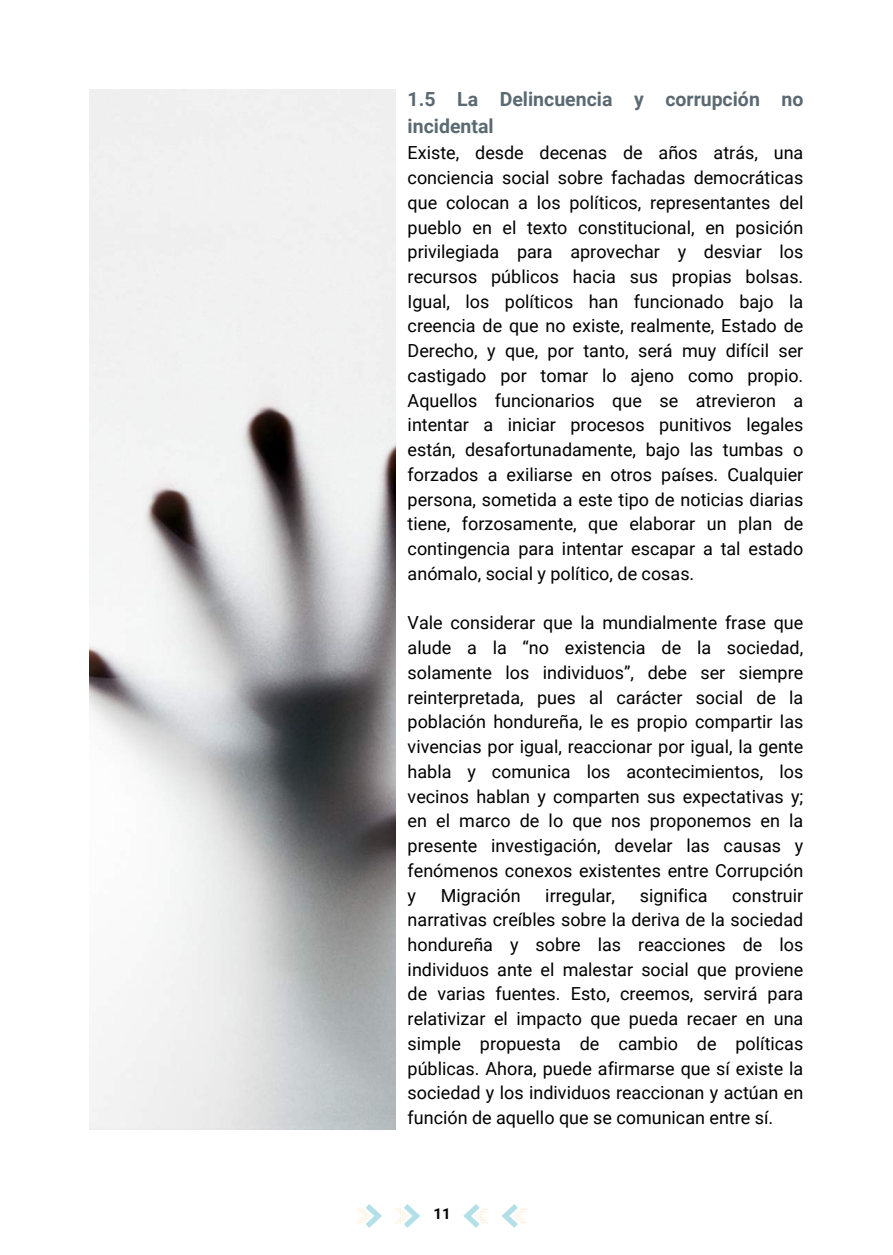
<style>
.page{position:relative;width:893px;height:1255px;background:#fff}
.page>*{position:absolute;margin:0;border:0;box-sizing:border-box;transform-origin:0 0}
.t1{font:700 19.5px/27px "Roboto";color:#5b6a72}
.t2{font:18px/24.8px "Roboto";color:#000;text-align:justify}
.t3{font:700 15px "Roboto";color:#000}
</style>
<div class="page">
<svg style="left:357px;top:1204px;width:25px;height:23px"></svg>
<svg style="left:395px;top:1204px;width:25px;height:23px"></svg>
<svg style="left:501px;top:1204px;width:25px;height:23px"></svg>
<svg style="left:463px;top:1204px;width:25px;height:23px"></svg>
<img style="left:89px;top:89px;width:306px;height:1040px">
<p class="t1" style="left:407px;top:86px;width:397px">1.5 La Delincuencia y corrupción no incidental</p>
<p class="t2" style="left:407px;top:141px;width:397px">Existe, desde decenas de años atrás, una conciencia social sobre fachadas democráticas que colocan a los políticos, representantes del pueblo en el texto constitucional, en posición privilegiada para aprovechar y desviar los recursos públicos hacia sus propias bolsas.<br>Igual, los políticos han funcionado bajo la creencia de que no existe, realmente, Estado de Derecho, y que, por tanto, será muy difícil ser castigado por tomar lo ajeno como propio.<br>Aquellos funcionarios que se atrevieron a intentar a iniciar procesos punitivos legales están, desafortunadamente, bajo las tumbas o forzados a exiliarse en otros países. Cualquier persona, sometida a este tipo de noticias diarias tiene, forzosamente, que elaborar un plan de contingencia para intentar escapar a tal estado anómalo, social y político, de cosas.</p>
<p class="t2" style="left:407px;top:611px;width:397px">Vale considerar que la mundialmente frase que alude a la “no existencia de la sociedad, solamente los individuos”, debe ser siempre reinterpretada, pues al carácter social de la población hondureña, le es propio compartir las vivencias por igual, reaccionar por igual, la gente habla y comunica los acontecimientos, los vecinos hablan y comparten sus expectativas y; en el marco de lo que nos proponemos en la presente investigación, develar las causas y fenómenos conexos existentes entre Corrupción y</p>
<p class="t2" style="left:440px;top:883px;width:81px">Migración</p>
<p class="t2" style="left:545px;top:883px;width:71px">irregular,</p>
<p class="t2" style="left:639px;top:883px;width:69px">significa</p>
<p class="t2" style="left:407px;top:883px;width:397px;text-indent:324px">construir narrativas creíbles sobre la deriva de la sociedad hondureña y sobre las reacciones de los individuos ante el malestar social que proviene de varias fuentes. Esto, creemos, servirá para relativizar el impacto que pueda recaer en una simple propuesta de cambio de políticas públicas. Ahora, puede afirmarse que sí existe la sociedad y los individuos reaccionan y actúan en función de aquello que se comunican entre sí.</p>
<p class="t3" style="left:433px;top:1205px;width:19px">11</p>
</div>
